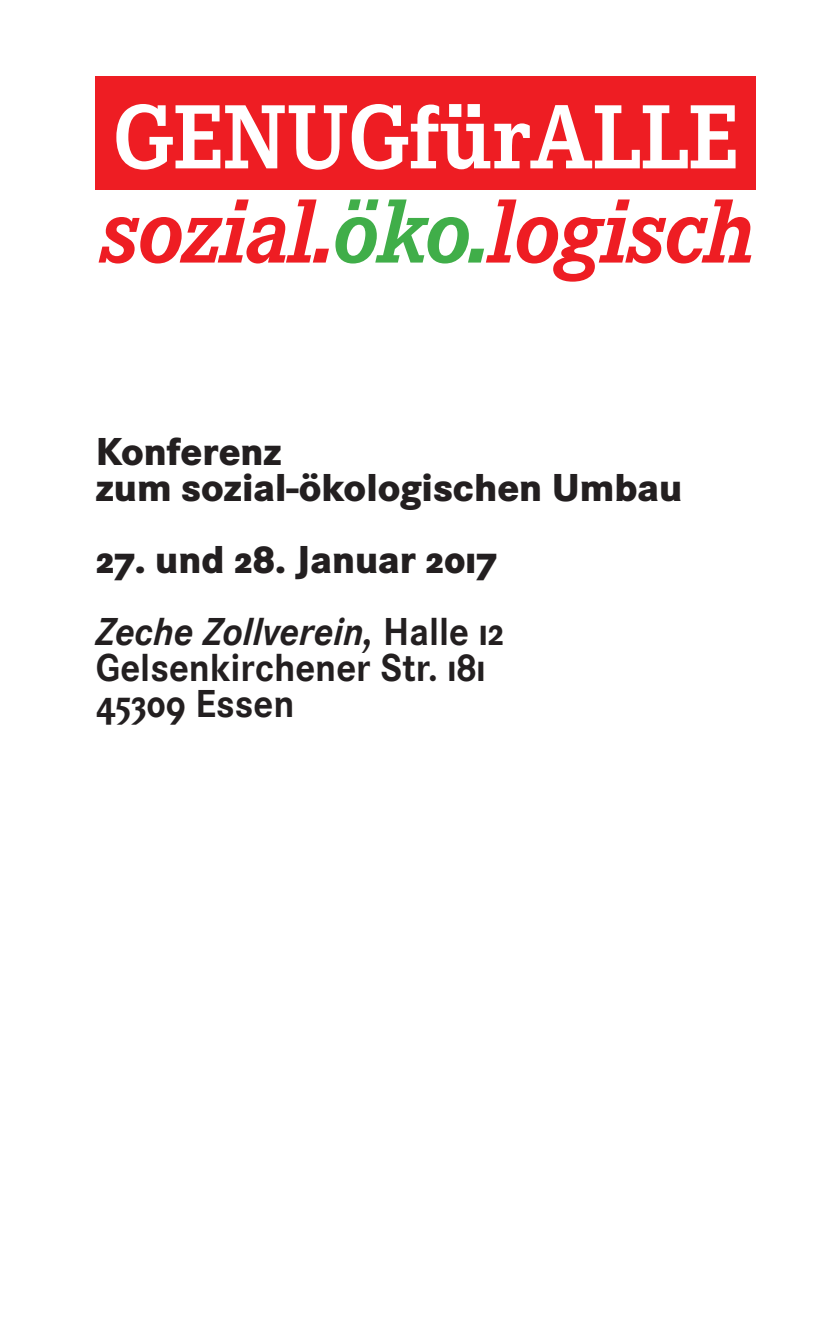
<style>
.page{position:relative;width:830px;height:1340px;background:#fff}
.page>*{position:absolute;margin:0;border:0;box-sizing:border-box;transform-origin:0 0}
.t1{font:italic 700 94.5px/94px "Corporate E";letter-spacing:-.02em;color:#ee1d23;scale:.95 1}
.t2{font:800 40.5px/36px "Corporate S";color:#231f20;scale:.95 1}
.t3{font:700 40.5px/36px "Corporate S";color:#231f20;scale:.95 1}
.s1{font-style:normal;color:#fff}
.s2{color:#40ae49}
.s3{font-weight:700;font-style:italic}
.s4{font-weight:700}
</style>
<div class="page">
<div style="left:96px;top:77px;width:659px;height:113px;background:#ee1d23"></div>
<h1 class="t1" style="left:100px;top:91px;width:691px"><span class="s1">GENUGfürALLE </span>sozial.<span class="s2">öko.</span>logisch</h1>
<p class="t2" style="left:96px;top:435px;width:618px">Konferenz<br>zum sozial-ökologischen Umbau</p>
<p class="t2" style="left:96px;top:525px;width:430px;line-height:72px">27. und 28. Januar 2017<br><span class="s3">Zeche Zollverein,</span> <span class="s4">Halle 12</span></p>
<p class="t3" style="left:96px;top:651px;width:411px">Gelsenkirchener Str. 181<br>45309 Essen</p>
</div>
